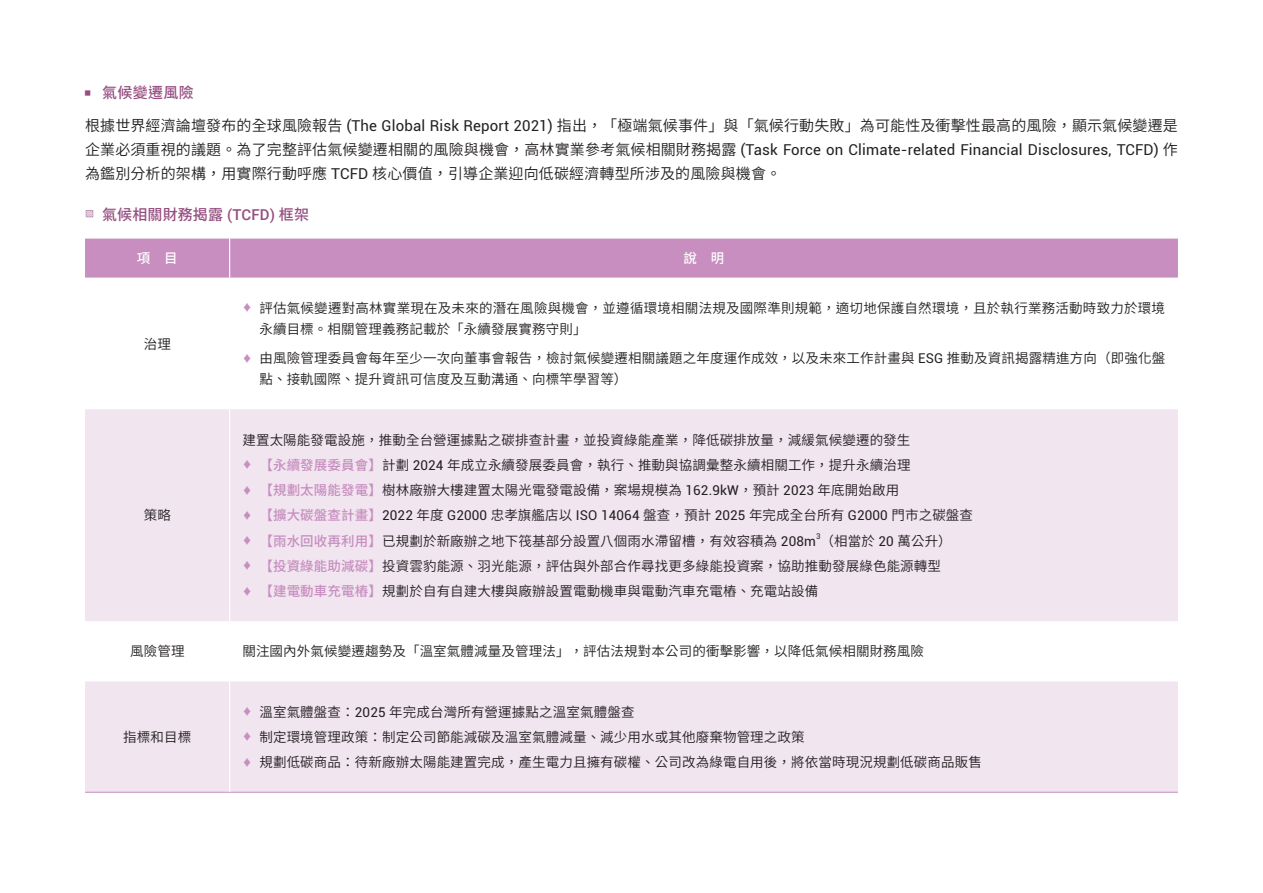
<style>
.page{position:relative;width:1263px;height:893px;background:#fff}
.page>*{position:absolute;margin:0;border:0;box-sizing:border-box;transform-origin:0 0}
.t1{font:600 15px/32.5px "Noto Sans CJ Ktc";letter-spacing:.01em;color:#231f20}
.t2{font:15px "Roboto";letter-spacing:.01em;color:#231f20}
.t3{font:500 15px "Noto Sans CJ Ktc";letter-spacing:.01em;color:#964e81}
.t4{font:600 13.5px/25.2px "Noto Sans CJ Ktc";letter-spacing:.01em;color:#231f20}
.t5{font:13.5px "Roboto";letter-spacing:.01em;color:#231f20}
.t6{font:500 13.5px "Noto Sans CJ Ktc";color:#fff}
.t7{font:7.8px "Roboto";color:#231f20}
.t8{font:500 5.25px "Noto Sans CJ Ktc";color:#964e81}
.s1{font-weight:500;color:#964e81}
.s2{font-family:"Roboto";font-weight:400}
.s3{font-family:"Noto Sans CJ Ktc";font-weight:600}
.s4{font-family:"Roboto"}
.s5{font-weight:500;font-size:9.45px;color:#c78ebf}
.s6{font-weight:500;color:#c78ebf}
.s7{font-family:"Noto Sans CJ Ktc";font-weight:500;font-size:9.45px;color:#c78ebf}
.s8{font-family:"Noto Sans CJ Ktc";font-weight:500;color:#c78ebf}
</style>
<div class="page">
<div style="left:85px;top:239px;width:1093px;height:39px;background:#c78ebf"></div>
<svg style="left:85px;top:409px;width:1093px;height:383px;fill:#f1e5f0"></svg>
<hr style="left:85px;top:792px;width:145px;height:1px;background:#c78ebf">
<hr style="left:230px;top:792px;width:948px;height:1px;background:#c78ebf">
<hr style="left:229px;top:239px;width:1px;height:39px;background:#fff">
<hr style="left:229px;top:409px;width:1px;height:212px;background:#fff">
<hr style="left:229px;top:621px;width:1px;height:60px;background:#fff">
<hr style="left:229px;top:681px;width:1px;height:111px;background:#fff">
<p class="t1" style="left:85px;top:77px;width:1094px;text-indent:17px"><span class="s1">氣候變遷風險<br></span>根據世界經濟論壇發布的全球風險報告 <span class="s2">(The Global Risk Report 2021)</span> 指出，「極端氣候事件」與「氣候行動失敗」為可能性及衝擊性最高的風險，顯示氣候變遷是</p>
<p class="t2" style="left:85px;top:139px;width:1094px"><span class="s3">企業必須重視的議題。為了完整評估氣候變遷相關的風險與機會，高林實業參考氣候相關財務揭露</span> (Task Force on Climate-related Financial Disclosures, TCFD) <span class="s3">作</span></p>
<p class="t1" style="left:85px;top:157px;width:698px">為鑑別分析的架構，用實際行動呼應 <span class="s2">TCFD</span> 核心價值，引導企業迎向低碳經濟轉型所涉及的風險與機會。</p>
<p class="t3" style="left:85px;top:206px;width:226px"><sup>▧</sup> 氣候相關財務揭露 <span class="s4">(TCFD)</span> 框架</p>
<p class="t6" style="left:137px;top:251px;width:42px">項　目</p>
<p class="t6" style="left:683px;top:251px;width:42px">說　明</p>
<p class="t8" style="left:85px;top:90px;width:7px">█</p>
<p class="t4" style="left:144px;top:331px;width:29px">治理</p>
<p class="t4" style="left:144px;top:503px;width:29px">策略</p>
<p class="t4" style="left:259px;top:298px;width:907px;line-height:21px;text-indent:-17px"><span class="s5">♦</span> 評估氣候變遷對高林實業現在及未來的潛在風險與機會，並遵循環境相關法規及國際準則規範，適切地保護自然環境，且於執行業務活動時致力於環境永續目標。相關管理義務記載於「永續發展實務守則」</p>
<p class="t4" style="left:259px;top:348px;width:907px;line-height:21px;text-indent:-17px"><span class="s5">♦</span> 由風險管理委員會每年至少一次向董事會報告，檢討氣候變遷相關議題之年度運作成效，以及未來工作計畫與 <span class="s2">ESG</span> 推動及資訊揭露精進方向（即強化盤點、接軌國際、提升資訊可信度及互動溝通、向標竿學習等）</p>
<p class="t4" style="left:242px;top:427px;width:670px;text-align:justify">建置太陽能發電設施，推動全台營運據點之碳排查計畫，並投資綠能產業，降低碳排放量，減緩氣候變遷的發生<span class="s5">♦</span> <span class="s6">【永續發展委員會】</span>計劃 <span class="s2">2024</span> 年成立永續發展委員會，執行、推動與協調彙整永續相關工作，提升永續治理<span class="s5">♦</span> <span class="s6">【規劃太陽能發電】</span>樹林廠辦大樓建置太陽光電發電設備，案場規模為 <span class="s2">162.9kW</span>，預計 <span class="s2">2023</span> 年底開始啟用</p>
<p class="t5" style="left:242px;top:506px;width:732px"><span class="s7">♦</span> <span class="s8">【擴大碳盤查計畫】</span>2022 <span class="s3">年度</span> G2000 <span class="s3">忠孝旗艦店以</span> ISO 14064 <span class="s3">盤查，預計</span> 2025 <span class="s3">年完成全台所有</span> G2000 <span class="s3">門市之碳盤查</span></p>
<p class="t4" style="left:242px;top:528px;width:711px"><span class="s5">♦</span> <span class="s6">【雨水回收再利用】</span>已規劃於新廠辦之地下筏基部分設置八個雨水滯留槽，有效容積為 <span class="s2">208m</span> （相當於 <span class="s2">20</span> 萬公升）</p>
<p class="t7" style="left:816px;top:531px;width:6px">3</p>
<p class="t4" style="left:242px;top:554px;width:700px"><span class="s5">♦</span> <span class="s6">【投資綠能助減碳】</span>投資雲豹能源、羽光能源，評估與外部合作尋找更多綠能投資案，協助推動發展綠色能源轉型<span class="s5">♦</span> <span class="s6">【建電動車充電樁】</span>規劃於自有自建大樓與廠辦設置電動機車與電動汽車充電樁、充電站設備</p>
<p class="t4" style="left:130px;top:639px;width:56px">風險管理</p>
<p class="t4" style="left:242px;top:639px;width:683px">關注國內外氣候變遷趨勢及「溫室氣體減量及管理法」，評估法規對本公司的衝擊影響，以降低氣候相關財務風險</p>
<p class="t4" style="left:123px;top:725px;width:70px">指標和目標</p>
<p class="t4" style="left:242px;top:699px;width:741px"><span class="s5">♦</span> 溫室氣體盤查：<span class="s2">2025</span> 年完成台灣所有營運據點之溫室氣體盤查<br><span class="s5">♦</span> 制定環境管理政策：制定公司節能減碳及溫室氣體減量、減少用水或其他廢棄物管理之政策<br><span class="s5">♦</span> 規劃低碳商品：待新廠辦太陽能建置完成，產生電力且擁有碳權、公司改為綠電自用後，將依當時現況規劃低碳商品販售</p>
</div>
